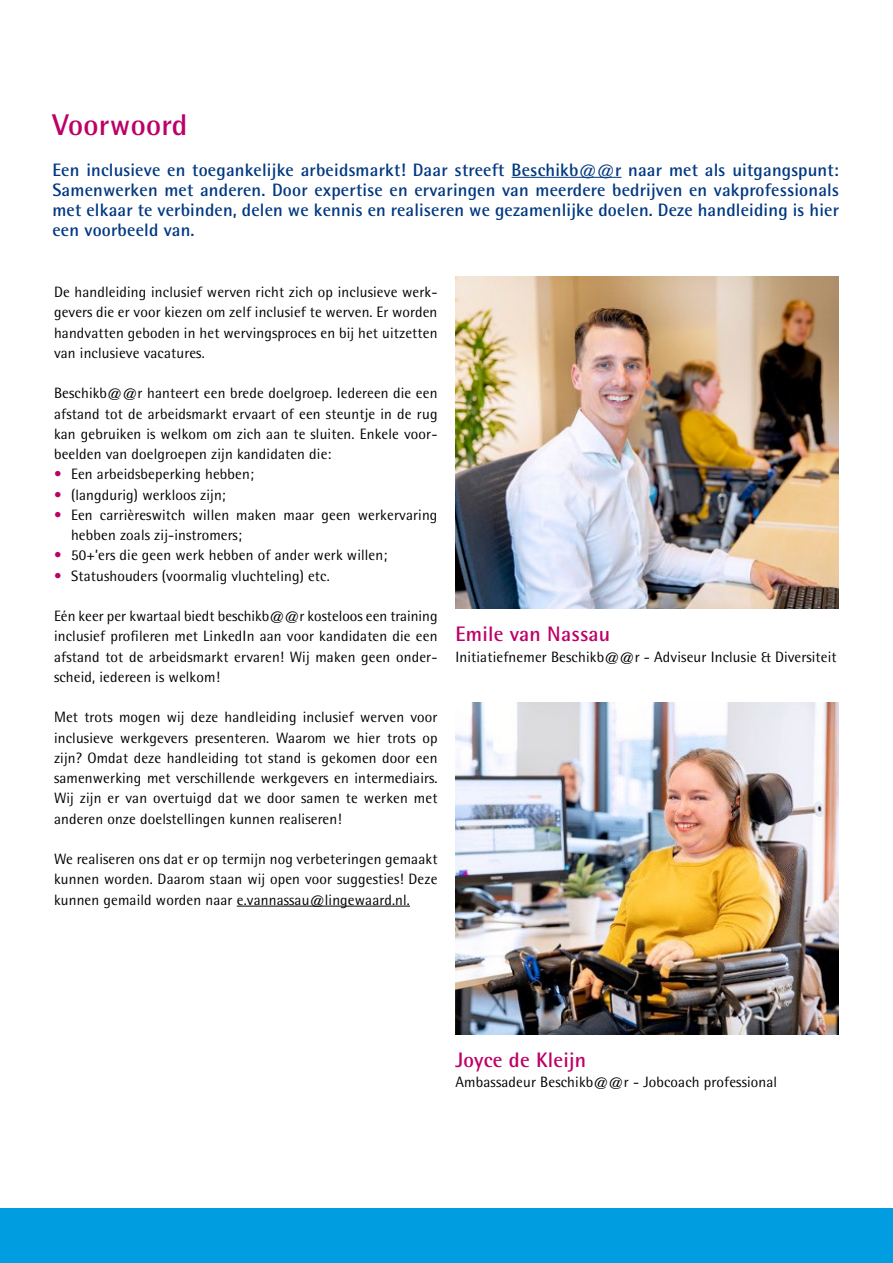
<style>
.page{position:relative;width:893px;height:1263px;background:#fff}
.page>*{position:absolute;margin:0;border:0;box-sizing:border-box;transform-origin:0 0}
.Grote_kop_Roze{font:700 30px "Rotis Semi Sans";letter-spacing:.01em;color:#bd0067}
.Kleine_kop_roze{font:700 21px "Rotis Semi Sans";letter-spacing:.01em;color:#bd0067}
.inleiding_blauw{font:700 18px/20.2px "Rotis Semi Sans";letter-spacing:.01em;color:#003882;text-align:justify}
.platte_tekst_zwart{font:15px/20.2px "Rotis Semi Sans";letter-spacing:.01em;color:#000;text-align:justify}
.s1{color:#bd0067}
</style>
<div class="page">
<img style="left:455px;top:277px;width:384px;height:331px">
<img style="left:455px;top:702px;width:384px;height:332px">
<hr style="left:511px;top:177px;width:110px;height:1px;background:#003882">
<hr style="left:237px;top:906px;width:173px;height:1px;background:#000">
<div style="left:0;top:1209px;width:893px;height:54px;background:#009ee0"></div>
<h2 class="Grote_kop_Roze" style="left:52px;top:106px;width:136px">Voorwoord</h2>
<p class="inleiding_blauw" style="left:52px;top:159px;width:788px">Een inclusieve en toegankelijke arbeidsmarkt! Daar streeft Beschikb@@r naar met als uitgangspunt:</p>
<p class="inleiding_blauw" style="left:52px;top:179px;width:788px">Samenwerken met anderen. Door expertise en ervaringen van meerdere bedrijven en vakprofessionals met elkaar te verbinden, delen we kennis en realiseren we gezamenlijke doelen. Deze handleiding is hier een voorbeeld van.</p>
<p class="platte_tekst_zwart" style="left:54px;top:282px;width:385px">De handleiding inclusief werven richt zich op inclusieve werk&shy;gevers die er voor kiezen om zelf inclusief te werven. Er worden handvatten geboden in het wervingsproces en bij het uitzetten van inclusieve vacatures.</p>
<p class="platte_tekst_zwart" style="left:54px;top:383px;width:385px">Beschikb@@r hanteert een brede doelgroep. Iedereen die een afstand tot de arbeidsmarkt ervaart of een steuntje in de rug kan gebruiken is welkom om zich aan te sluiten. Enkele voor&shy;beelden van doelgroepen zijn kandidaten die:</p>
<p class="platte_tekst_zwart" style="left:54px;top:464px;width:201px"><span class="s1">•</span> Een arbeidsbeperking hebben;</p>
<p class="platte_tekst_zwart" style="left:54px;top:484px;width:173px"><span class="s1">•</span> (langdurig) werkloos zijn;</p>
<p class="platte_tekst_zwart" style="left:71px;top:504px;width:368px;text-indent:-17px"><span class="s1">•</span> Een carrièreswitch willen maken maar geen werkervaring hebben zoals zij-instromers;</p>
<p class="platte_tekst_zwart" style="left:54px;top:545px;width:335px"><span class="s1">•</span> 50+’ers die geen werk hebben of ander werk willen;</p>
<p class="platte_tekst_zwart" style="left:54px;top:565px;width:277px"><span class="s1">•</span> Statushouders (voormalig vluchteling) etc.</p>
<p class="platte_tekst_zwart" style="left:54px;top:606px;width:385px">Eén keer per kwartaal biedt beschikb@@r kosteloos een training inclusief profileren met LinkedIn aan voor kandidaten die een afstand tot de arbeidsmarkt ervaren! Wij maken geen onder&shy;scheid, iedereen is welkom!</p>
<p class="platte_tekst_zwart" style="left:54px;top:707px;width:385px">Met trots mogen wij deze handleiding inclusief werven voor inclusieve werkgevers presenteren. Waarom we hier trots op zijn? Omdat deze handleiding tot stand is gekomen door een samenwerking met verschillende werkgevers en intermediairs.<br>Wij zijn er van overtuigd dat we door samen te werken met anderen onze doelstellingen kunnen realiseren!</p>
<p class="platte_tekst_zwart" style="left:54px;top:849px;width:385px">We realiseren ons dat er op termijn nog verbeteringen gemaakt kunnen worden. Daarom staan wij open voor suggesties! Deze kunnen gemaild worden naar e.vannassau@lingewaard.nl.</p>
<h3 class="Kleine_kop_roze" style="left:455px;top:621px;width:156px">Emile van Nassau</h3>
<p class="platte_tekst_zwart" style="left:455px;top:646px;width:383px">Initiatiefnemer Beschikb@@r - Adviseur Inclusie &amp; Diversiteit</p>
<h3 class="Kleine_kop_roze" style="left:455px;top:1046px;width:132px">Joyce de Kleijn</h3>
<p class="platte_tekst_zwart" style="left:455px;top:1071px;width:323px">Ambassadeur Beschikb@@r - Jobcoach professional</p>
</div>
